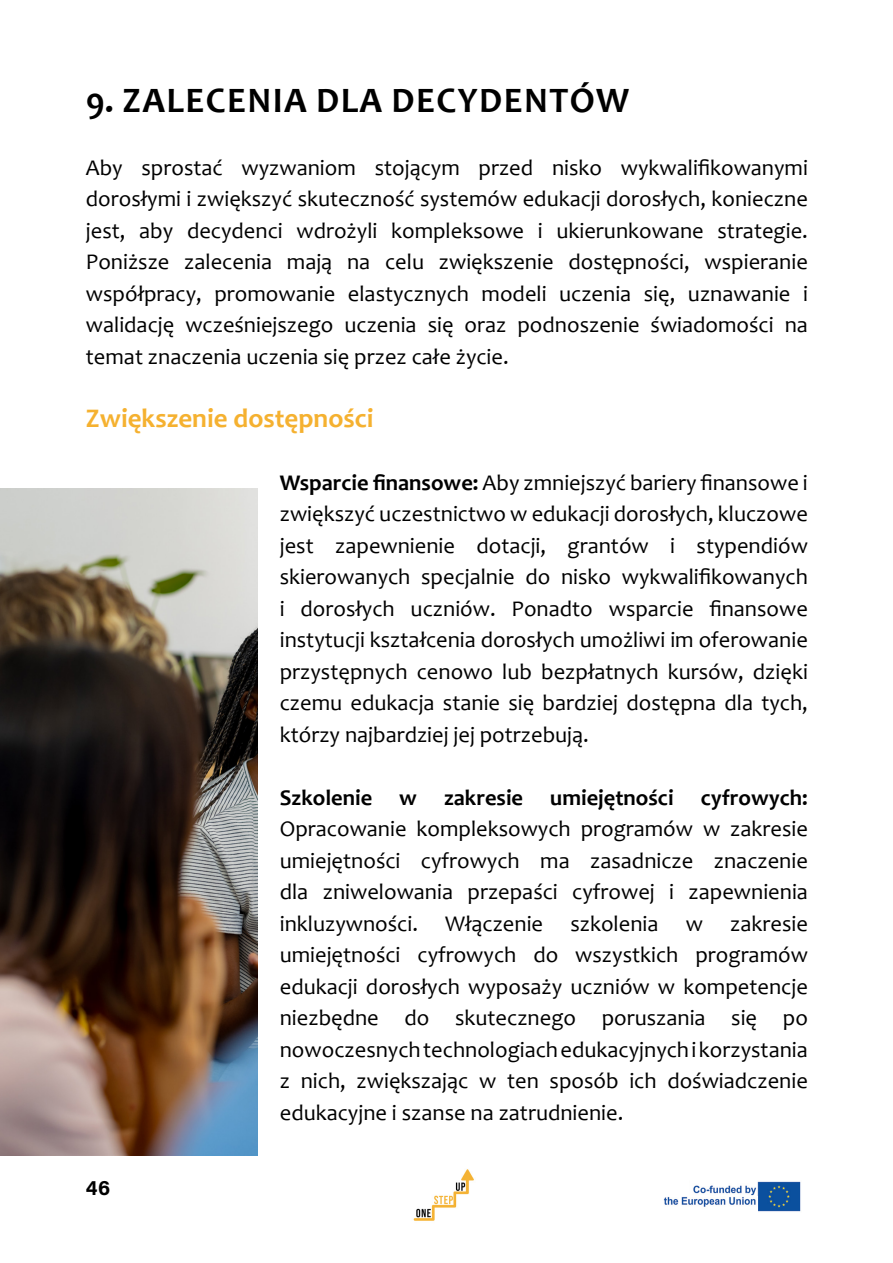
<style>
.page{position:relative;width:893px;height:1263px;background:#fff}
.page>*{position:absolute;margin:0;border:0;box-sizing:border-box;transform-origin:0 0}
.t1{font:700 36px "Candara";letter-spacing:.04em;color:#000}
.t2{font:700 27px "Candara";color:#f5b130}
.t3{font:22.5px/31.5px "Candara";color:#000;text-align:justify}
.t4{font:700 22.5px "Candara";color:#000}
.t5{font:21px "Acumin Variable Concept";color:#000}
.s1{font-weight:700}
</style>
<div class="page">
<img style="left:413px;top:1169px;width:61px;height:52px">
<img style="left:756px;top:1181px;width:45px;height:31px">
<img style="left:693px;top:1185px;width:63px;height:11px">
<img style="left:663px;top:1196px;width:95px;height:16px">
<img style="left:0;top:488px;width:257px;height:667px">
<h1 class="t1" style="left:86px;top:77px;width:545px">9. ZALECENIA DLA DECYDENTÓW</h1>
<p class="t3" style="left:86px;top:151px;width:723px">Aby sprostać wyzwaniom stojącym przed nisko wykwalifikowanymi dorosłymi i zwiększyć skuteczność systemów edukacji dorosłych, konieczne jest, aby decydenci wdrożyli kompleksowe i ukierunkowane strategie.<br>Poniższe zalecenia mają na celu zwiększenie dostępności, wspieranie współpracy, promowanie elastycznych modeli uczenia się, uznawanie i walidację wcześniejszego uczenia się oraz podnoszenie świadomości na temat znaczenia uczenia się przez całe życie.</p>
<p class="t2" style="left:86px;top:401px;width:289px">Zwiększenie dostępności</p>
<p class="t3" style="left:280px;top:466px;width:530px"><span class="s1">Wsparcie finansowe:</span> Aby zmniejszyć bariery finansowe i zwiększyć uczestnictwo w edukacji dorosłych, kluczowe jest zapewnienie dotacji, grantów i stypendiów skierowanych specjalnie do nisko wykwalifikowanych i dorosłych uczniów. Ponadto wsparcie finansowe instytucji kształcenia dorosłych umożliwi im oferowanie przystępnych cenowo lub bezpłatnych kursów, dzięki czemu edukacja stanie się bardziej dostępna dla tych, którzy najbardziej jej potrzebują.</p>
<p class="t5" style="left:86px;top:1173px;width:26px">46</p>
<p class="t4" style="left:280px;top:783px;width:530px">Szkolenie w zakresie umiejętności cyfrowych:</p>
<p class="t3" style="left:280px;top:813px;width:530px">Opracowanie kompleksowych programów w zakresie umiejętności cyfrowych ma zasadnicze znaczenie dla zniwelowania przepaści cyfrowej i zapewnienia inkluzywności. Włączenie szkolenia w zakresie umiejętności cyfrowych do wszystkich programów edukacji dorosłych wyposaży uczniów w kompetencje niezbędne do skutecznego poruszania się po nowoczesnych technologiach edukacyjnych i korzystania z nich, zwiększając w ten sposób ich doświadczenie edukacyjne i szanse na zatrudnienie.</p>
</div>
